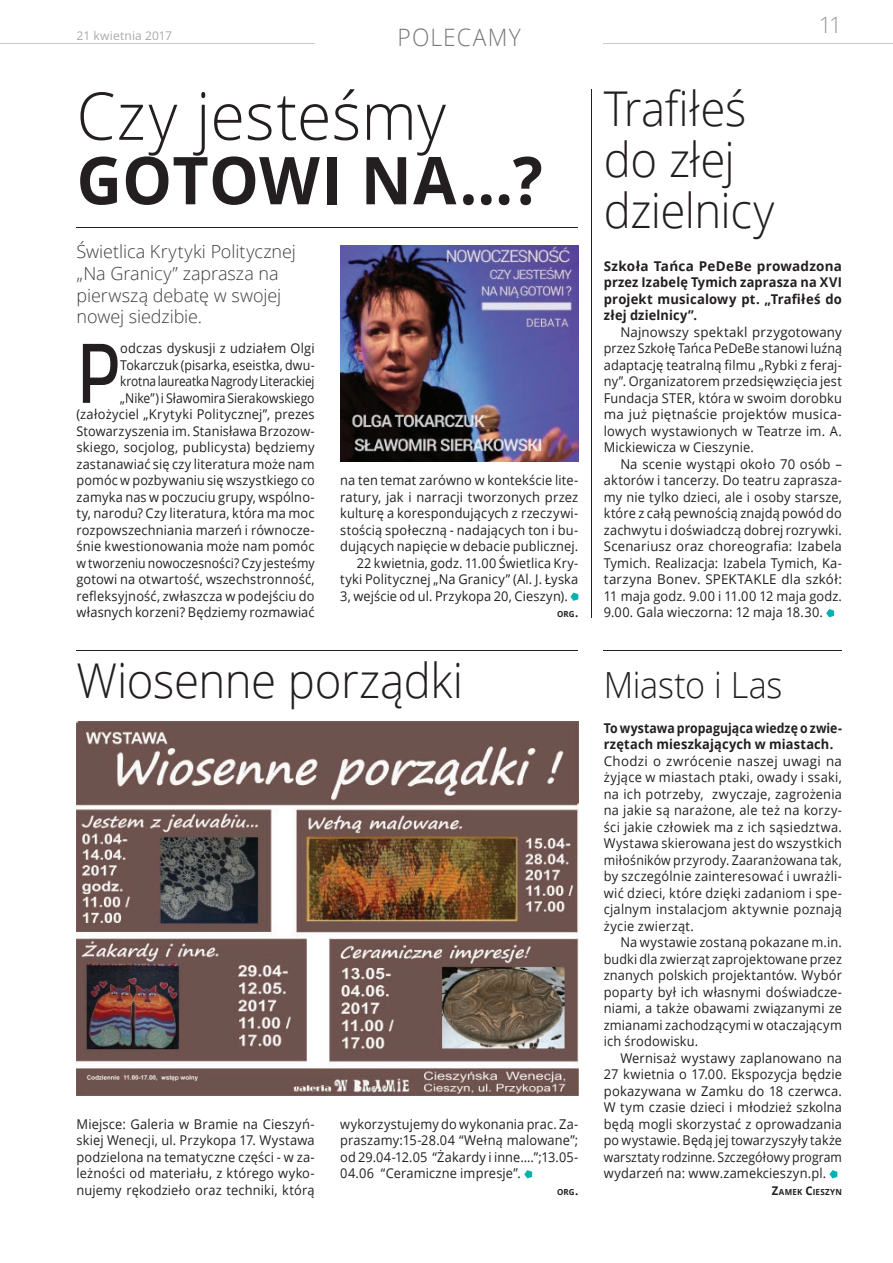
<style>
.page{position:relative;width:893px;height:1263px;background:#fff}
.page>*{position:absolute;margin:0;border:0;box-sizing:border-box;transform-origin:0 0}
.t1{font:84.15px "advent Bd 2";color:#231f20;scale:.95 1}
.t2{font:300 66px "Open Sans";letter-spacing:.005em;color:#231f20;scale:.95 1}
.t3{font:700 66px "Open Sans";letter-spacing:.005em;color:#231f20;scale:.95 1}
.t4{font:300 48px/51px "Open Sans";letter-spacing:-.01em;color:#231f20;scale:.95 1}
.t5{font:300 36px "Open Sans";letter-spacing:-.01em;color:#231f20;scale:.95 1}
.t6{font:300 24px "Open Sans";letter-spacing:.05em;color:#76787b;scale:.95 1}
.t7{font:300 22.5px "Open Sans";color:#939598}
.t8{font:300 18px/21.6px "Open Sans";letter-spacing:-.005em;color:#3e3e3f}
.t9{font:13.5px/16.5px "Open Sans";letter-spacing:.01em;color:#231f20;text-align:justify;scale:.95 1}
.t10{font:13.5px/16.5px "Open Sans";letter-spacing:.01em;color:#231f20;text-align:justify}
.t11{font:13.5px/16.5px "Open Sans";letter-spacing:.01em;color:#231f20;text-align:justify;scale:.96 1}
.t12{font:13.5px/16.5px "Open Sans";letter-spacing:.01em;color:#231f20;text-align:justify;scale:.94 1}
.t13{font:700 13.5px/16.5px "Open Sans";letter-spacing:.01em;color:#231f20;text-align:justify}
.t14{font:700 13.5px/16.5px "Open Sans";letter-spacing:.01em;color:#231f20;scale:.91 1}
.t15{font:12px "Open Sans";letter-spacing:.015em;color:#a8a9ad}
.t16{font:700 8.4px "Open Sans";letter-spacing:.025em;color:#231f20;scale:.95 1}
.s1{font-size:12px}
</style>
<div class="page">
<hr style="left:604px;top:43px;width:289px;height:1px;background:#c7c8ca">
<hr style="left:0;top:43px;width:315px;height:1px;background:#c7c8ca">
<hr style="left:77px;top:228px;width:501px;height:1px;background:#231f20">
<hr style="left:77px;top:650px;width:501px;height:1px;background:#231f20">
<svg style="left:524px;top:1170px;width:8px;height:8px"></svg>
<hr style="left:604px;top:650px;width:238px;height:1px;background:#231f20">
<svg style="left:829px;top:1170px;width:8px;height:8px"></svg>
<svg style="left:826px;top:609px;width:8px;height:8px"></svg>
<img style="left:340px;top:245px;width:238px;height:217px">
<svg style="left:570px;top:593px;width:8px;height:8px"></svg>
<img style="left:77px;top:722px;width:501px;height:374px">
<hr style="left:591px;top:89px;width:1px;height:528px;background:#231f20">
<p class="t15" style="left:77px;top:27px;width:97px">21 kwietnia 2017</p>
<h3 class="t6" style="left:398px;top:21px;width:131px">POLECAMY</h3>
<h2 class="t2" style="left:77px;top:71px;width:390px">Czy jesteśmy</h2>
<h2 class="t3" style="left:77px;top:134px;width:492px">GOTOWI NA…?</h2>
<h3 class="t8" style="left:77px;top:240px;width:221px">Świetlica Krytyki Politycznej „Na Granicy” zaprasza na pierwszą debatę w swojej nowej siedzibie.</h3>
<h1 class="t1" style="left:77px;top:322px;width:48px">P</h1>
<p class="t9" style="left:77px;top:340px;width:252px;text-align:right">odczas dyskusji z udziałem Olgi Tokarczuk (pisarka, eseistka, dwu-<br>krotna laureatka Nagrody Literackiej<br>„Nike”) i Sławomira Sierakowskiego (założyciel „Krytyki Politycznej”, prezes Stowarzyszenia im. Stanisława Brzozow&shy;skiego, socjolog, publicysta) będziemy zastanawiać się czy literatura może nam pomóc w pozbywaniu się wszystkiego co zamyka nas w poczuciu grupy, wspólno&shy;ty, narodu? Czy literatura, która ma moc rozpowszechniania marzeń i równocze&shy;śnie kwestionowania może nam pomóc w tworzeniu nowoczesności? Czy jesteśmy gotowi na otwartość, wszechstronność, refleksyjność, zwłaszcza w podejściu do własnych korzeni? Będziemy rozmawiać</p>
<p class="t9" style="left:340px;top:472px;width:252px">na ten temat zarówno w kontekście lite-</p>
<p class="t11" style="left:340px;top:488px;width:250px">ratury, jak i narracji tworzonych przez</p>
<p class="t9" style="left:340px;top:505px;width:252px">kulturę a korespondujących z rzeczywi-</p>
<p class="t9" style="left:340px;top:521px;width:252px">stością społeczną - nadających ton i bu-</p>
<p class="t9" style="left:340px;top:538px;width:252px">dujących napięcie w debacie publicznej.</p>
<p class="t12" style="left:357px;top:554px;width:237px">22 kwietnia, godz. 11.00 Świetlica Kry-</p>
<p class="t9" style="left:340px;top:571px;width:252px">tyki Politycznej „Na Granicy” (Al. J. Łyska</p>
<p class="t9" style="left:340px;top:587px;width:241px">3, wejście od ul. Przykopa 20, Cieszyn).</p>
<p class="t16" style="left:557px;top:608px;width:24px">ORG<span class="s1">.</span></p>
<h3 class="t4" style="left:77px;top:653px;width:408px">Wiosenne porządki</h3>
<p class="t11" style="left:77px;top:1115px;width:250px">Miejsce: Galeria w Bramie na Cieszyń&shy;skiej Wenecji, ul. Przykopa 17. Wystawa podzielona na tematyczne części - w za&shy;leżności od materiału, z którego wyko&shy;nujemy rękodzieło oraz techniki, którą</p>
<p class="t12" style="left:340px;top:1115px;width:255px">wykorzystujemy do wykonania prac. Za&shy;praszamy:15-28.04 “Wełną malowane”; od 29.04-12.05 “Żakardy i inne....”;13.05- 04.06 “Ceramiczne impresje”.</p>
<p class="t16" style="left:557px;top:1186px;width:24px">ORG<span class="s1">.</span></p>
<h3 class="t7" style="left:819px;top:9px;width:25px">11</h3>
<h3 class="t4" style="left:604px;top:82px;width:181px">Trafiłeś do złej dzielnicy</h3>
<p class="t13" style="left:604px;top:257px;width:240px">Szkoła Tańca PeDeBe prowadzona przez Izabelę Tymich zaprasza na XVI projekt musicalowy pt. „Trafiłeś do złej dzielnicy”.</p>
<p class="t10" style="left:604px;top:323px;width:240px;text-indent:16px">Najnowszy spektakl przygotowany przez Szkołę Tańca PeDeBe stanowi luźną adaptację teatralną filmu „Rybki z feraj&shy;ny”. Organizatorem przedsięwzięcia jest Fundacja STER, która w swoim dorobku ma już piętnaście projektów musica&shy;lowych wystawionych w Teatrze im. A.<br>Mickiewicza w Cieszynie.</p>
<p class="t10" style="left:604px;top:455px;width:240px;text-indent:16px">Na scenie wystąpi około 70 osób – aktorów i tancerzy. Do teatru zaprasza&shy;my nie tylko dzieci, ale i osoby starsze, które z całą pewnością znajdą powód do zachwytu i doświadczą dobrej rozrywki.<br>Scenariusz oraz choreografia: Izabela Tymich. Realizacja: Izabela Tymich, Ka&shy;tarzyna Bonev. SPEKTAKLE dla szkół:<br>11 maja godz. 9.00 i 11.00 12 maja godz.<br>9.00. Gala wieczorna: 12 maja 18.30.</p>
<h3 class="t5" style="left:604px;top:660px;width:190px">Miasto i Las</h3>
<p class="t14" style="left:604px;top:719px;width:263px">To wystawa propagująca wiedzę o zwie&shy;rzętach mieszkających w miastach.</p>
<p class="t10" style="left:604px;top:752px;width:240px">Chodzi o zwrócenie naszej uwagi na żyjące w miastach ptaki, owady i ssaki, na ich potrzeby, zwyczaje, zagrożenia na jakie są narażone, ale też na korzy&shy;ści jakie człowiek ma z ich sąsiedztwa.<br>Wystawa skierowana jest do wszystkich miłośników przyrody. Zaaranżowana tak, by szczególnie zainteresować i uwrażli&shy;wić dzieci, które dzięki zadaniom i spe&shy;cjalnym instalacjom aktywnie poznają życie zwierząt.</p>
<p class="t9" style="left:604px;top:934px;width:252px;text-indent:17px">Na wystawie zostaną pokazane m.in. budki dla zwierząt zaprojektowane przez znanych polskich projektantów. Wybór poparty był ich własnymi doświadcze&shy;niami, a także obawami związanymi ze zmianami zachodzącymi w otaczającym ich środowisku.</p>
<p class="t11" style="left:604px;top:1049px;width:250px;text-indent:16px">Wernisaż wystawy zaplanowano na 27 kwietnia o 17.00. Ekspozycja będzie pokazywana w Zamku do 18 czerwca.<br>W tym czasie dzieci i młodzież szkolna będą mogli skorzystać z oprowadzania po wystawie. Będą jej towarzyszyły także warsztaty rodzinne. Szczegółowy program wydarzeń na: www.zamekcieszyn.pl.</p>
<p class="t16" style="left:772px;top:1186px;width:75px"><span class="s1">Z</span>AMEK <span class="s1">C</span>IESZYN</p>
</div>
